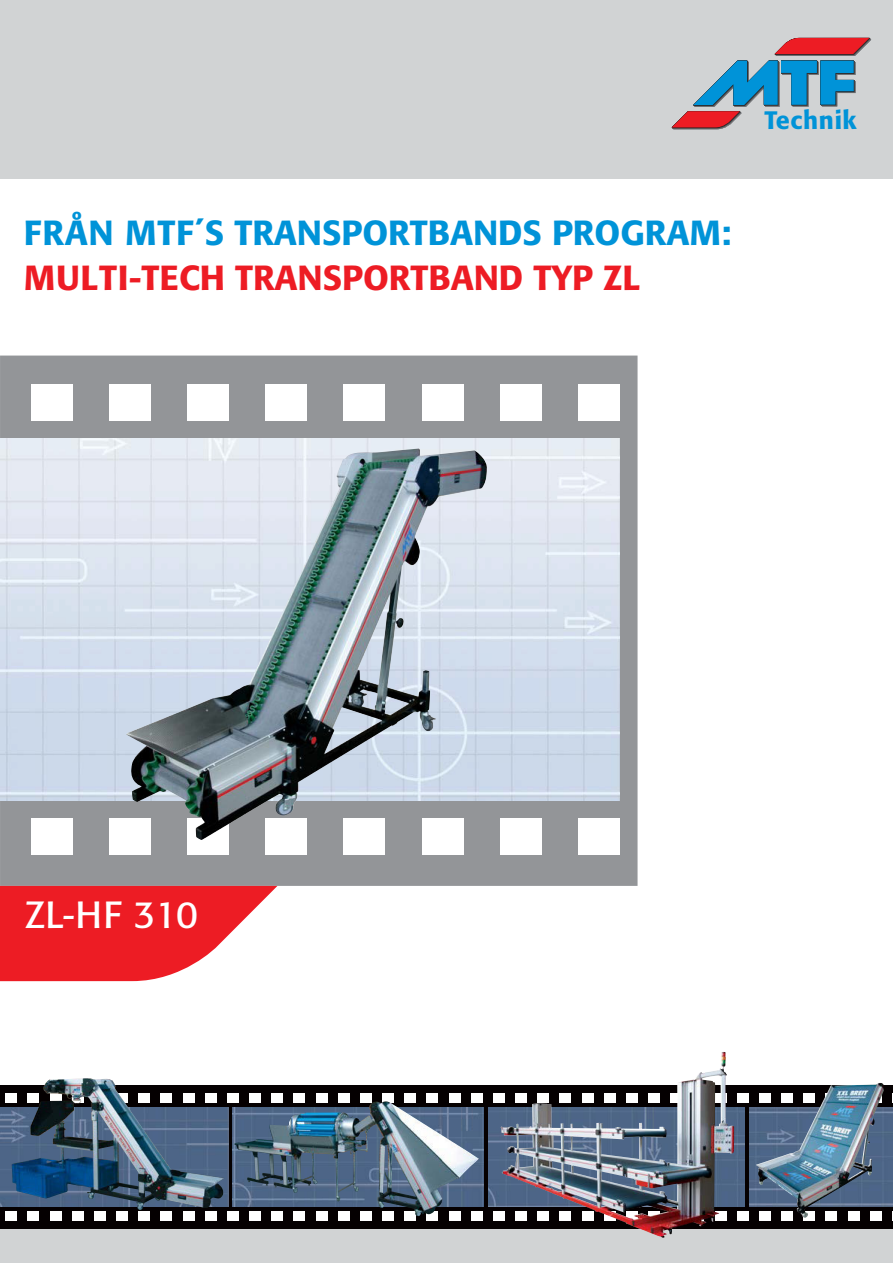
<style>
.page{position:relative;width:893px;height:1263px;background:#fff}
.page>*{position:absolute;margin:0;border:0;box-sizing:border-box;transform-origin:0 0}
.t1{font:37.5px "Formata";letter-spacing:.005em;color:#fff}
.t2{font:500 34.5px "Formata";color:#0093d8}
.t3{font:500 34.5px "Formata";color:#ed1c24}
.t4{font:500 25.05px "Formata";letter-spacing:.025em;color:#0093d8}
</style>
<div class="page">
<div style="left:0;top:1229px;width:893px;height:34px;background:#d1d3d4"></div>
<div style="left:0;top:0;width:893px;height:179px;background:#d1d3d4"></div>
<div style="left:0;top:356px;width:638px;height:530px;background:#939598"></div>
<div style="left:578px;top:385px;width:42px;height:36px;background:#fff"></div>
<div style="left:500px;top:385px;width:42px;height:36px;background:#fff"></div>
<div style="left:422px;top:385px;width:42px;height:36px;background:#fff"></div>
<div style="left:344px;top:385px;width:41px;height:36px;background:#fff"></div>
<div style="left:265px;top:385px;width:42px;height:36px;background:#fff"></div>
<div style="left:187px;top:385px;width:42px;height:36px;background:#fff"></div>
<div style="left:109px;top:385px;width:42px;height:36px;background:#fff"></div>
<div style="left:31px;top:385px;width:42px;height:36px;background:#fff"></div>
<div style="left:578px;top:818px;width:42px;height:36px;background:#fff"></div>
<div style="left:500px;top:818px;width:42px;height:36px;background:#fff"></div>
<div style="left:422px;top:818px;width:42px;height:36px;background:#fff"></div>
<div style="left:344px;top:818px;width:41px;height:36px;background:#fff"></div>
<div style="left:265px;top:818px;width:42px;height:36px;background:#fff"></div>
<div style="left:187px;top:818px;width:42px;height:36px;background:#fff"></div>
<div style="left:109px;top:818px;width:42px;height:36px;background:#fff"></div>
<div style="left:31px;top:818px;width:42px;height:36px;background:#fff"></div>
<img style="left:0;top:438px;width:620px;height:363px">
<svg style="left:0;top:886px;width:277px;height:95px"></svg>
<svg style="left:672px;top:38px;width:199px;height:91px"></svg>
<svg style="left:0;top:1085px;width:893px;height:144px;background:#1b1418"></svg>
<img style="left:0;top:1108px;width:228px;height:98px">
<img style="left:233px;top:1108px;width:250px;height:98px">
<img style="left:488px;top:1108px;width:256px;height:98px">
<img style="left:749px;top:1108px;width:144px;height:98px">
<div style="left:870px;top:1211px;width:11px;height:9px;background:#fff"></div>
<div style="left:848px;top:1211px;width:11px;height:9px;background:#fff"></div>
<div style="left:826px;top:1211px;width:11px;height:9px;background:#fff"></div>
<div style="left:803px;top:1211px;width:12px;height:9px;background:#fff"></div>
<div style="left:781px;top:1211px;width:12px;height:9px;background:#fff"></div>
<div style="left:759px;top:1211px;width:11px;height:9px;background:#fff"></div>
<div style="left:737px;top:1211px;width:11px;height:9px;background:#fff"></div>
<div style="left:715px;top:1211px;width:11px;height:9px;background:#fff"></div>
<svg style="left:693px;top:1211px;width:11px;height:9px"></svg>
<svg style="left:670px;top:1211px;width:12px;height:9px"></svg>
<svg style="left:648px;top:1211px;width:12px;height:9px"></svg>
<svg style="left:626px;top:1211px;width:12px;height:9px"></svg>
<svg style="left:604px;top:1211px;width:11px;height:9px"></svg>
<div style="left:582px;top:1211px;width:11px;height:9px;background:#fff"></div>
<div style="left:560px;top:1211px;width:11px;height:9px;background:#fff"></div>
<div style="left:538px;top:1211px;width:11px;height:9px;background:#fff"></div>
<div style="left:515px;top:1211px;width:12px;height:9px;background:#fff"></div>
<div style="left:493px;top:1211px;width:12px;height:9px;background:#fff"></div>
<div style="left:471px;top:1211px;width:11px;height:9px;background:#fff"></div>
<div style="left:449px;top:1211px;width:11px;height:9px;background:#fff"></div>
<svg style="left:427px;top:1211px;width:11px;height:9px"></svg>
<div style="left:405px;top:1211px;width:11px;height:9px;background:#fff"></div>
<div style="left:382px;top:1211px;width:12px;height:9px;background:#fff"></div>
<div style="left:360px;top:1211px;width:12px;height:9px;background:#fff"></div>
<div style="left:338px;top:1211px;width:11px;height:9px;background:#fff"></div>
<div style="left:316px;top:1211px;width:11px;height:9px;background:#fff"></div>
<div style="left:294px;top:1211px;width:11px;height:9px;background:#fff"></div>
<div style="left:272px;top:1211px;width:11px;height:9px;background:#fff"></div>
<div style="left:249px;top:1211px;width:12px;height:9px;background:#fff"></div>
<div style="left:227px;top:1211px;width:12px;height:9px;background:#fff"></div>
<div style="left:205px;top:1211px;width:11px;height:9px;background:#fff"></div>
<div style="left:183px;top:1211px;width:11px;height:9px;background:#fff"></div>
<div style="left:161px;top:1211px;width:11px;height:9px;background:#fff"></div>
<div style="left:139px;top:1211px;width:11px;height:9px;background:#fff"></div>
<div style="left:116px;top:1211px;width:12px;height:9px;background:#fff"></div>
<div style="left:94px;top:1211px;width:12px;height:9px;background:#fff"></div>
<div style="left:72px;top:1211px;width:11px;height:9px;background:#fff"></div>
<div style="left:50px;top:1211px;width:11px;height:9px;background:#fff"></div>
<div style="left:28px;top:1211px;width:11px;height:9px;background:#fff"></div>
<div style="left:6px;top:1211px;width:11px;height:9px;background:#fff"></div>
<svg style="left:879px;top:1093px;width:2px;height:10px"></svg>
<div style="left:737px;top:1093px;width:11px;height:10px;background:#fff"></div>
<div style="left:715px;top:1093px;width:11px;height:10px;background:#cad4e2"></div>
<div style="left:493px;top:1093px;width:12px;height:10px;background:#fff"></div>
<div style="left:471px;top:1093px;width:11px;height:10px;background:#fff"></div>
<div style="left:449px;top:1093px;width:11px;height:10px;background:#fff"></div>
<div style="left:427px;top:1093px;width:11px;height:10px;background:#fff"></div>
<div style="left:405px;top:1093px;width:11px;height:10px;background:#fff"></div>
<div style="left:382px;top:1093px;width:12px;height:10px;background:#fff"></div>
<div style="left:360px;top:1093px;width:12px;height:10px;background:#fff"></div>
<div style="left:338px;top:1093px;width:11px;height:10px;background:#fff"></div>
<div style="left:316px;top:1093px;width:11px;height:10px;background:#fff"></div>
<div style="left:294px;top:1093px;width:11px;height:10px;background:#fff"></div>
<div style="left:272px;top:1093px;width:11px;height:10px;background:#fff"></div>
<div style="left:249px;top:1093px;width:12px;height:10px;background:#fff"></div>
<div style="left:227px;top:1093px;width:12px;height:10px;background:#fff"></div>
<div style="left:205px;top:1093px;width:11px;height:10px;background:#fff"></div>
<div style="left:183px;top:1093px;width:11px;height:10px;background:#fff"></div>
<div style="left:161px;top:1093px;width:11px;height:10px;background:#fff"></div>
<div style="left:139px;top:1093px;width:11px;height:10px;background:#fff"></div>
<svg style="left:116px;top:1093px;width:12px;height:10px"></svg>
<svg style="left:94px;top:1093px;width:12px;height:10px"></svg>
<div style="left:6px;top:1093px;width:11px;height:10px;background:#fff"></div>
<img style="left:12px;top:1078px;width:80px;height:120px">
<img style="left:235px;top:1101px;width:149px;height:86px">
<img style="left:756px;top:1083px;width:123px;height:135px">
<img style="left:501px;top:1052px;width:222px;height:113px">
<img style="left:126px;top:449px;width:310px;height:391px">
<p class="t2" style="left:24px;top:211px;width:709px">FRÅN MTF´S TRANSPORTBANDS PROGRAM:</p>
<p class="t3" style="left:24px;top:256px;width:618px">MULTI-TECH TRANSPORTBAND TYP ZL</p>
<p class="t4" style="left:764px;top:105px;width:94px">Technik</p>
<p class="t1" style="left:26px;top:892px;width:174px">ZL-HF 310</p>
</div>
